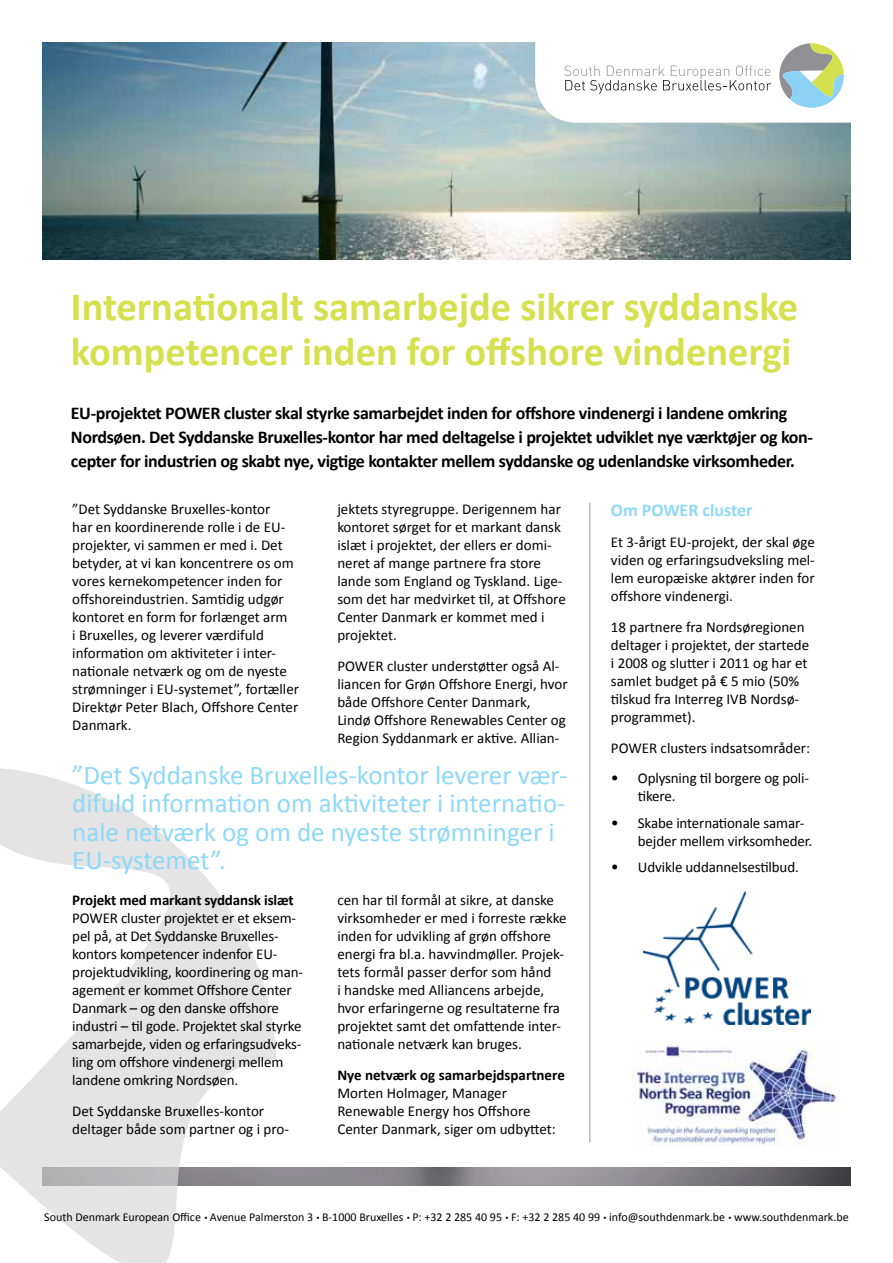
<style>
.page{position:relative;width:893px;height:1263px;background:#fff}
.page>*{position:absolute;margin:0;border:0;box-sizing:border-box;transform-origin:0 0}
.t1{font:700 40.5px/45px "Calibri";color:#d5e04e}
.t2{font:27px/28.5px "Calibri";color:#8ed8f8}
.t3{font:700 18px/24px "Calibri";letter-spacing:-.02em;color:#000}
.t4{font:700 18px "Calibri";color:#8ed8f8}
.t5{font:15px/18px "Calibri";color:#000}
.t6{font:700 15px "Calibri";letter-spacing:-.01em;color:#000}
.t7{font:12px "Calibri";color:#000}
.s1{font-family:"DIN"}
.s2{font-family:"Arial";font-size:8.85px}
</style>
<div class="page">
<img style="left:276px;top:1167px;width:574px;height:18px">
<svg style="left:0;top:768px;width:276px;height:495px;fill:#e4e4e4"></svg>
<img style="left:43px;top:43px;width:807px;height:216px">
<svg style="left:535px;top:42px;width:316px;height:81px"></svg>
<hr style="left:589px;top:503px;width:1px;height:639px;background:#939598">
<img style="left:643px;top:892px;width:168px;height:132px">
<img style="left:632px;top:1042px;width:207px;height:104px">
<h1 class="t1" style="left:71px;top:282px;width:729px">Internationalt samarbejde sikrer syddanske kompetencer inden for offshore vindenergi</h1>
<p class="t3" style="left:71px;top:400px;width:744px">EU-projektet POWER cluster skal styrke samarbejdet inden for offshore vindenergi i landene omkring<br>Nordsøen. Det Syddanske Bruxelles-kontor har med deltagelse i projektet udviklet nye værktøjer og kon&shy;cepter for industrien og skabt nye, vigtige kontakter mellem syddanske og udenlandske virksomheder.</p>
<p class="t5" style="left:72px;top:499px;width:228px">”Det Syddanske Bruxelles-kontor<br>har en koordinerende rolle i de EU&shy;projekter, vi sammen er med i. Det betyder, at vi kan koncentrere os om vores kernekompetencer inden for offshoreindustrien. Samtidig udgør kontoret en form for forlænget arm<br>i Bruxelles, og leverer værdifuld information om aktiviteter i inter&shy;nationale netværk og om de nyeste strømninger i EU-systemet”, fortæller Direktør Peter Blach, Offshore Center Danmark.</p>
<p class="t5" style="left:337px;top:499px;width:230px">jektets styregruppe. Derigennem har kontoret sørget for et markant dansk islæt i projektet, der ellers er domi&shy;neret af mange partnere fra store lande som England og Tyskland. Lige&shy;som det har medvirket til, at Offshore<br>Center Danmark er kommet med i projektet.</p>
<p class="t5" style="left:337px;top:656px;width:232px">POWER cluster understøtter også Al&shy;liancen for Grøn Offshore Energi, hvor både Offshore Center Danmark, Lindø Offshore Renewables Center og Region Syddanmark er aktive. Allian-</p>
<p class="t4" style="left:611px;top:499px;width:143px">Om POWER cluster</p>
<p class="t5" style="left:611px;top:532px;width:205px;text-align:justify">Et 3-årigt EU-projekt, der skal øge viden og erfaringsudveksling mel&shy;lem europæiske aktører inden for offshore vindenergi.</p>
<p class="t5" style="left:611px;top:617px;width:200px">18 partnere fra Nordsøregionen deltager i projektet, der startede i 2008 og slutter i 2011 og har et samlet budget på € 5 mio (50% tilskud fra Interreg IVB Nordsø&shy;programmet).</p>
<p class="t5" style="left:611px;top:738px;width:201px">POWER clusters indsatsområder:</p>
<p class="t5" style="left:638px;top:769px;width:173px;text-indent:-27px"><span class="s1">•</span> Oplysning til borgere og poli&shy;tikere.</p>
<p class="t5" style="left:638px;top:813px;width:176px;text-indent:-27px"><span class="s1">•</span> Skabe internationale samar&shy;bejder mellem virksomheder.</p>
<p class="t5" style="left:611px;top:858px;width:189px"><span class="s1">•</span> Udvikle uddannelsestilbud.</p>
<h2 class="t2" style="left:72px;top:759px;width:497px">”Det Syddanske Bruxelles-kontor leverer vær&shy;difuld information om aktiviteter i internatio&shy;nale netværk og om de nyeste strømninger i EU-systemet”.</h2>
<p class="t6" style="left:72px;top:891px;width:223px">Projekt med markant syddansk islæt</p>
<p class="t5" style="left:72px;top:908px;width:232px">POWER cluster projektet er et eksem&shy;pel på, at Det Syddanske Bruxelles&shy;kontors kompetencer indenfor EU&shy;projektudvikling, koordinering og man&shy;agement er kommet Offshore Center Danmark – og den danske offshore industri – til gode. Projektet skal styrke samarbejde, viden og erfaringsudveks&shy;ling om offshore vindenergi mellem landene omkring Nordsøen.</p>
<p class="t5" style="left:72px;top:1101px;width:218px">Det Syddanske Bruxelles-kontor deltager både som partner og i pro-</p>
<p class="t5" style="left:337px;top:890px;width:231px">cen har til formål at sikre, at danske virksomheder er med i forreste række inden for udvikling af grøn offshore energi fra bl.a. havvindmøller. Projek&shy;tets formål passer derfor som hånd<br>i handske med Alliancens arbejde, hvor erfaringerne og resultaterne fra projektet samt det omfattende inter&shy;nationale netværk kan bruges.</p>
<p class="t6" style="left:337px;top:1065px;width:229px">Nye netværk og samarbejdspartnere</p>
<p class="t5" style="left:337px;top:1083px;width:220px">Morten Holmager, Manager<br>Renewable Energy hos Offshore<br>Center Danmark, siger om udbyttet:</p>
<p class="t7" style="left:44px;top:1209px;width:806px">South Denmark European Office <span class="s2">•</span> Avenue Palmerston 3 <span class="s2">•</span> B-1000 Bruxelles <span class="s2">•</span> P: +32 2 285 40 95 <span class="s2">•</span> F: +32 2 285 40 99 <span class="s2">•</span> info@southdenmark.be <span class="s2">•</span> www.southdenmark.be</p>
</div>
